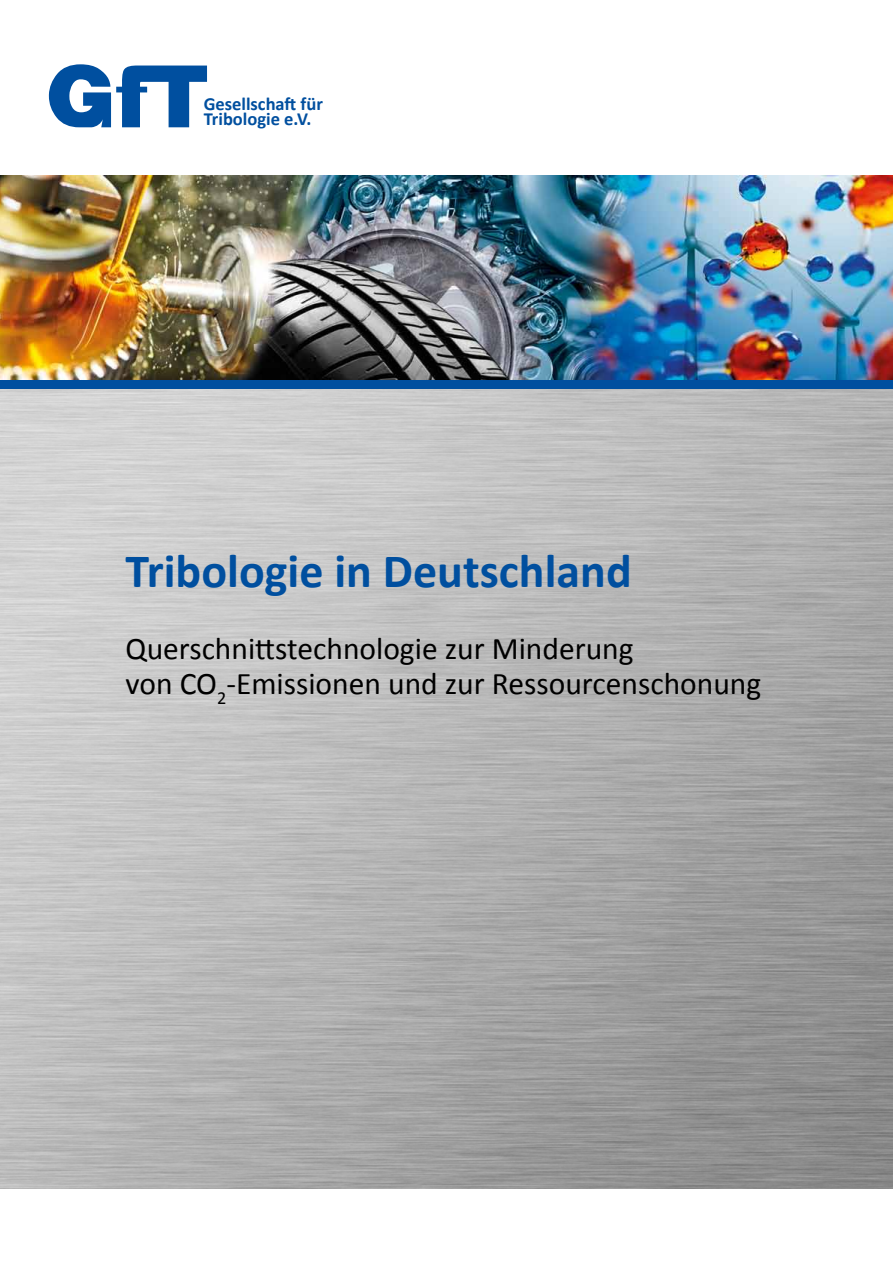
<style>
.page{position:relative;width:893px;height:1263px;background:#fff}
.page>*{position:absolute;margin:0;border:0;box-sizing:border-box;transform-origin:0 0}
.t1{font:700 48px "Calibri";color:#004f9f}
.t2{font:31.5px/34.2px "Calibri";color:#000}
.t3{font:700 18.45px/15.3px "Calibri";color:#004f9f}
</style>
<div class="page">
<img style="left:0;top:378px;width:1px;height:810px">
<img style="left:1px;top:176px;width:892px;height:204px">
<img style="left:0;top:176px;width:1px;height:204px">
<svg style="left:49px;top:64px;width:158px;height:63px"></svg>
<div style="left:0;top:380px;width:893px;height:9px;background:#004f9f"></div>
<p class="t3" style="left:204px;top:96px;width:121px">Gesellschaft für<br>Tribologie e.V.</p>
<h1 class="t1" style="left:125px;top:540px;width:508px">Tribologie in Deutschland</h1>
<p class="t2" style="left:125px;top:632px;width:637px">Querschnittstechnologie zur Minderung<br>von CO<sub>2</sub>-Emissionen und zur Ressourcenschonung</p>
</div>
